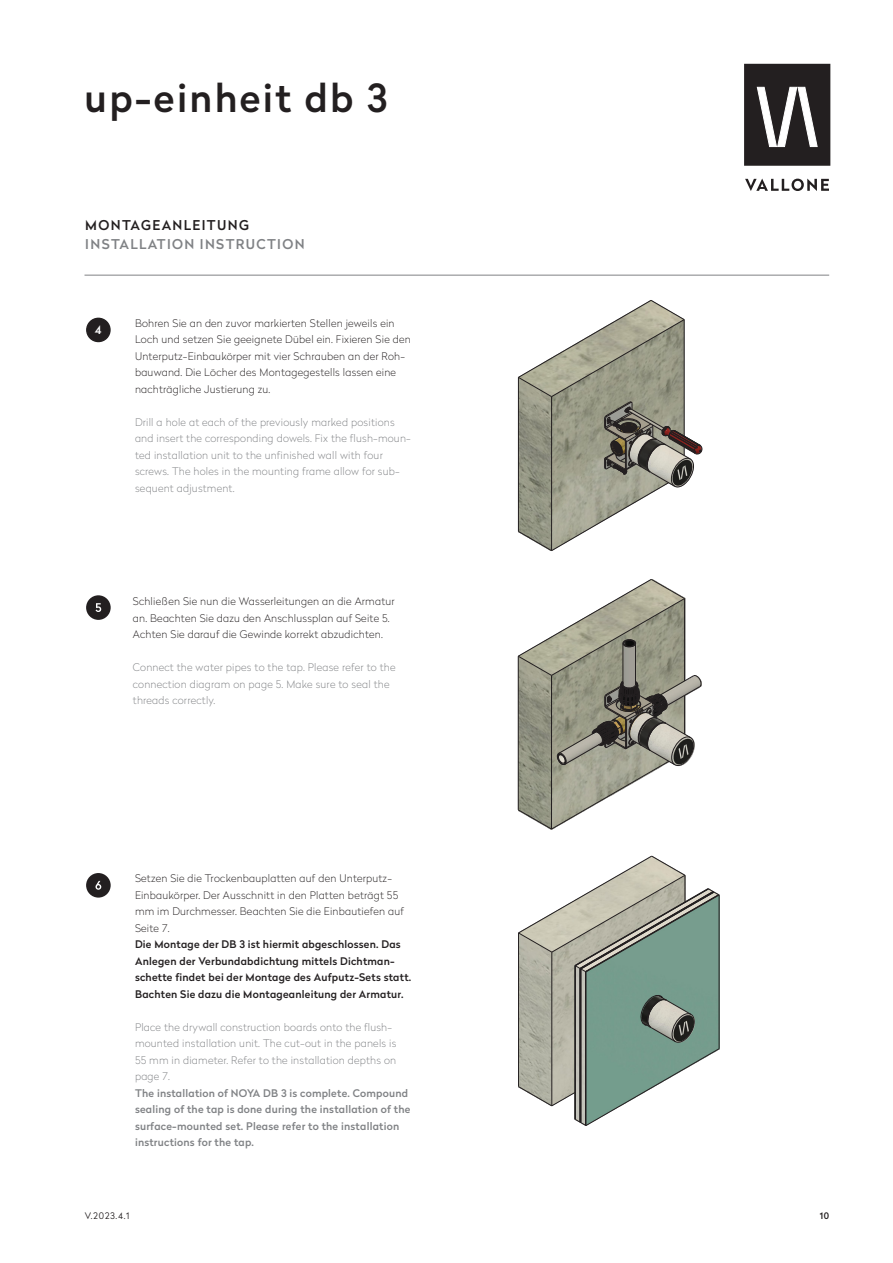
<style>
.page{position:relative;width:893px;height:1263px;background:#fff}
.page>*{position:absolute;margin:0;border:0;box-sizing:border-box;transform-origin:0 0}
.t1{font:500 38.55px "Radikal";letter-spacing:.06em;color:#231f20}
.Überschrift_EN{font:500 13.5px "Radikal";letter-spacing:.1em;color:#808285}
.Überschrift_DE{font:500 13.5px "Radikal";letter-spacing:.1em;color:#231f20}
.t2{font:500 11.85px "Radikal";color:#fff}
.Fließtext_DE{font:100 10.5px/16.5px "Radikal";letter-spacing:.02em;color:#231f20}
.Fließtext_EN{font:100 10.5px/16.5px "Radikal";letter-spacing:.02em;color:#808285}
.Fließtext_DE-2{font:500 10.5px/16.5px "Radikal";letter-spacing:.02em;color:#231f20}
.Fließtext_DE-3{font:500 10.5px/16.5px "Radikal";letter-spacing:.02em;color:#808285}
.t3{font:300 9px "Radikal";color:#231f20}
.t4{font:500 9px "Radikal";color:#231f20}
</style>
<div class="page">
<svg style="left:745px;top:179px;width:84px;height:12px"></svg>
<div style="left:745px;top:65px;width:84px;height:99px;background:#231f20"></div>
<div style="left:744px;top:64px;width:86px;height:102px;border:3px solid #231f20"></div>
<svg style="left:757px;top:87px;width:61px;height:60px"></svg>
<hr style="left:84px;top:275px;width:745px;height:1px;background:#808285">
<div style="left:86px;top:595px;width:25px;height:25px;background:#231f20;border-radius:50%"></div>
<svg style="left:96px;top:603px;width:5px;height:9px"></svg>
<div style="left:87px;top:318px;width:23px;height:24px;background:#231f20;border-radius:50%"></div>
<div style="left:86px;top:318px;width:25px;height:24px;border:1px solid #231f20;border-radius:50%"></div>
<svg style="left:517px;top:579px;width:185px;height:251px"></svg>
<svg style="left:518px;top:300px;width:185px;height:251px"></svg>
<div style="left:86px;top:873px;width:25px;height:24px;background:#231f20;border-radius:50%"></div>
<svg style="left:95px;top:881px;width:6px;height:9px"></svg>
<img style="left:519px;top:973px;width:200px;height:21px">
<hr style="left:552px;top:952px;width:1px;height:154px;background:#231f20">
<hr style="left:518px;top:933px;width:1px;height:153px;background:#231f20">
<hr style="left:575px;top:966px;width:1px;height:153px;background:#231f20">
<hr style="left:580px;top:969px;width:1px;height:153px;background:#231f20">
<hr style="left:581px;top:969px;width:1px;height:153px;background:#231f20">
<hr style="left:719px;top:895px;width:1px;height:154px;background:#231f20">
<hr style="left:585px;top:971px;width:1px;height:154px;background:#231f20">
<hr style="left:586px;top:972px;width:1px;height:153px;background:#231f20">
<svg style="left:518px;top:855px;width:202px;height:118px"></svg>
<svg style="left:518px;top:994px;width:202px;height:132px"></svg>
<h1 class="t1" style="left:84px;top:70px;width:304px">up-einheit db 3</h1>
<p class="Überschrift_DE" style="left:85px;top:215px;width:165px">MONTAGEANLEITUNG</p>
<p class="Überschrift_EN" style="left:85px;top:235px;width:221px">INSTALLATION INSTRUCTION</p>
<p class="t2" style="left:95px;top:321px;width:8px">4</p>
<p class="Fließtext_DE" style="left:135px;top:314px;width:277px">Bohren Sie an den zuvor markierten Stellen jeweils ein Loch und setzen Sie geeignete Dübel ein. Fixieren Sie den Unterputz-Einbaukörper mit vier Schrauben an der Roh&shy;bauwand. Die Löcher des Montagegestells lassen eine nachträgliche Justierung zu.</p>
<p class="Fließtext_EN" style="left:135px;top:413px;width:277px">Drill a hole at each of the previously marked positions and insert the corresponding dowels. Fix the flush-moun&shy;ted installation unit to the unfinished wall with four screws. The holes in the mounting frame allow for sub&shy;sequent adjustment.</p>
<p class="Fließtext_DE" style="left:133px;top:593px;width:263px">Schließen Sie nun die Wasserleitungen an die Armatur an. Beachten Sie dazu den Anschlussplan auf Seite 5.<br>Achten Sie darauf die Gewinde korrekt abzudichten.</p>
<p class="Fließtext_EN" style="left:133px;top:659px;width:264px">Connect the water pipes to the tap. Please refer to the connection diagram on page 5. Make sure to seal the threads correctly.</p>
<p class="Fließtext_DE" style="left:135px;top:870px;width:270px">Setzen Sie die Trockenbauplatten auf den Unterputz-Einbaukörper. Der Ausschnitt in den Platten beträgt 55 mm im Durchmesser. Beachten Sie die Einbautiefen auf Seite 7.</p>
<p class="Fließtext_DE-2" style="left:135px;top:936px;width:278px">Die Montage der DB 3 ist hiermit abgeschlossen. Das Anlegen der Verbundabdichtung mittels Dichtman&shy;schette findet bei der Montage des Aufputz-Sets statt.<br>Bachten Sie dazu die Montageanleitung der Armatur.</p>
<p class="Fließtext_EN" style="left:135px;top:1018px;width:263px">Place the drywall construction boards onto the flush&shy;mounted installation unit. The cut-out in the panels is 55 mm in diameter. Refer to the installation depths on page 7.</p>
<p class="Fließtext_DE-3" style="left:135px;top:1084px;width:277px">The installation of NOYA DB 3 is complete. Compound sealing of the tap is done during the installation of the surface-mounted set. Please refer to the installation instructions for the tap.</p>
<p class="t3" style="left:85px;top:1209px;width:46px">V.2023.4.1</p>
<p class="t4" style="left:820px;top:1209px;width:11px">10</p>
</div>
